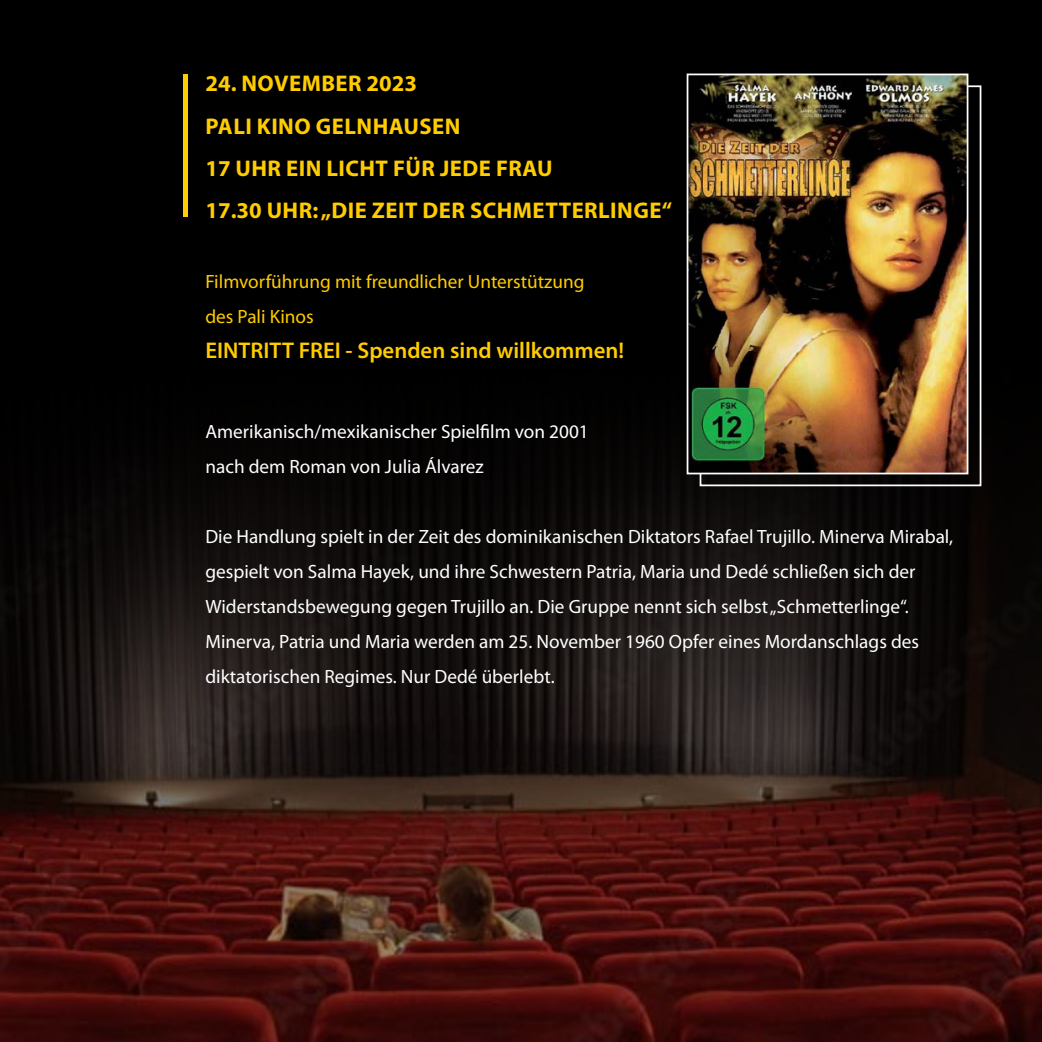
<style>
.page{position:relative;width:1042px;height:1042px;background:#fff}
.page>*{position:absolute;margin:0;border:0;box-sizing:border-box;transform-origin:0 0}
.t1{font:700 22.75px/42px "Myriad Pro";letter-spacing:.02em;color:#fc0}
.t2{font:600 22.75px "Myriad Pro";color:#fc0}
.t3{font:19.25px/35px "Myriad Pro";color:#fff}
.t4{font:19.25px/35px "Myriad Pro";color:#fc0}
</style>
<div class="page">
<img style="left:0;top:0;width:1042px;height:1042px">
<div style="left:183px;top:74px;width:5px;height:143px;background:#fc0"></div>
<img style="left:689px;top:77px;width:276px;height:394px">
<div style="left:686px;top:74px;width:282px;height:400px;border:2px solid #fff"></div>
<p class="t1" style="left:205px;top:62px;width:468px">24. NOVEMBER 2023<br>PALI KINO GELNHAUSEN<br>17 UHR EIN LICHT FÜR JEDE FRAU<br>17.30 UHR: „DIE ZEIT DER SCHMETTERLINGE“</p>
<p class="t4" style="left:205px;top:263px;width:380px">Filmvorführung mit freundlicher Unterstützung des Pali Kinos</p>
<p class="t2" style="left:205px;top:335px;width:420px">EINTRITT FREI - Spenden sind willkommen!</p>
<p class="t3" style="left:205px;top:414px;width:385px">Amerikanisch/mexikanischer Spielfilm von 2001 nach dem Roman von Julia Álvarez</p>
<p class="t3" style="left:205px;top:519px;width:749px">Die Handlung spielt in der Zeit des dominikanischen Diktators Rafael Trujillo. Minerva Mirabal, gespielt von Salma Hayek, und ihre Schwestern Patria, Maria und Dedé schließen sich der Widerstandsbewegung gegen Trujillo an. Die Gruppe nennt sich selbst „Schmetterlinge“.<br>Minerva, Patria und Maria werden am 25. November 1960 Opfer eines Mordanschlags des diktatorischen Regimes. Nur Dedé überlebt.</p>
</div>
